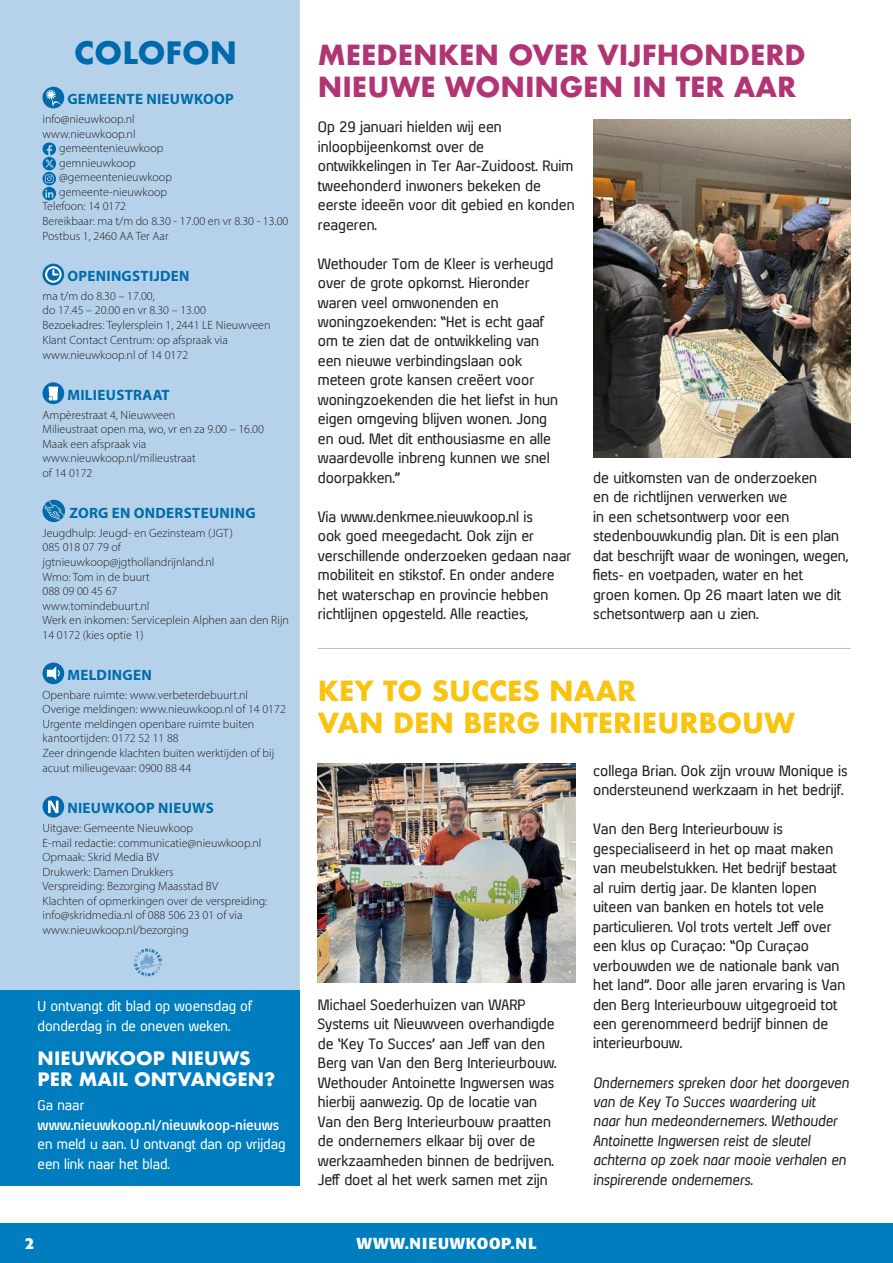
<style>
.page{position:relative;width:893px;height:1263px;background:#fff}
.page>*{position:absolute;margin:0;border:0;box-sizing:border-box;transform-origin:0 0}
.t1{font:700 30px "Futura";color:#006aad}
.t2{font:700 27px/32.4px "Futura";color:#b13574}
.t3{font:700 27px/32.4px "Futura";color:#f9c40f}
.t4{font:700 18px/21px "Futura";color:#fff}
.t5{font:700 15.75px "Formata";letter-spacing:.05em;color:#fff}
.t6{font:700 15px "Myriad Pro";letter-spacing:.02em;color:#006ca8}
.t7{font:14.25px/19.5px "Xenu";color:#231f20}
.t8{font:italic 14.25px/19.5px "Xenu";color:#231f20}
.t9{font:13.5px/19.5px "Xenu";color:#fff}
.t10{font:700 13.5px "Xenu";color:#fff}
.t11{font:300 12px/14.5px "Myriad Pro";color:#231f20}
</style>
<div class="page">
<div style="left:0;top:0;width:300px;height:994px;background:#b6d2eb"></div>
<div style="left:43px;top:87px;width:21px;height:21px;background:#006aad;border-radius:50%"></div>
<svg style="left:46px;top:90px;width:18px;height:17px"></svg>
<div style="left:43px;top:264px;width:21px;height:21px;background:#006aad;border-radius:50%"></div>
<svg style="left:45px;top:266px;width:17px;height:17px"></svg>
<div style="left:43px;top:382px;width:21px;height:22px;background:#006aad;border-radius:50%"></div>
<svg style="left:48px;top:387px;width:10px;height:14px"></svg>
<div style="left:43px;top:662px;width:21px;height:22px;background:#006aad;border-radius:50%"></div>
<svg style="left:47px;top:666px;width:13px;height:14px"></svg>
<div style="left:43px;top:796px;width:21px;height:21px;background:#006aad;border-radius:50%"></div>
<svg style="left:48px;top:801px;width:10px;height:12px"></svg>
<svg style="left:134px;top:948px;width:28px;height:28px"></svg>
<div style="left:0;top:990px;width:299px;height:195px;background:#007dbf"></div>
<svg style="left:43px;top:500px;width:22px;height:22px"></svg>
<svg style="left:42px;top:142px;width:14px;height:58px"></svg>
<img style="left:593px;top:120px;width:257px;height:337px">
<hr style="left:318px;top:648px;width:532px;height:1px;background:#bcbdc0">
<img style="left:318px;top:763px;width:257px;height:219px">
<div style="left:0;top:1224px;width:893px;height:39px;background:#007dbf"></div>
<h1 class="t1" style="left:74px;top:31px;width:164px">COLOFON</h1>
<p class="t6" style="left:67px;top:89px;width:168px">GEMEENTE NIEUWKOOP</p>
<p class="t11" style="left:43px;top:112px;width:94px">info@nieuwkoop.nl</p>
<p class="t11" style="left:43px;top:126px;width:95px">www.nieuwkoop.nl</p>
<p class="t11" style="left:59px;top:141px;width:106px">gemeentenieuwkoop</p>
<p class="t11" style="left:59px;top:155px;width:78px">gemnieuwkoop</p>
<p class="t11" style="left:59px;top:170px;width:114px">@gemeentenieuwkoop</p>
<p class="t11" style="left:59px;top:184px;width:109px">gemeente-nieuwkoop</p>
<p class="t11" style="left:43px;top:199px;width:85px">Telefoon: 14 0172</p>
<p class="t11" style="left:43px;top:213px;width:247px">Bereikbaar: ma t/m do 8.30 - 17.00 en vr 8.30 - 13.00</p>
<p class="t11" style="left:43px;top:228px;width:128px">Postbus 1, 2460 AA Ter Aar</p>
<p class="t6" style="left:67px;top:266px;width:124px">OPENINGSTIJDEN</p>
<p class="t11" style="left:43px;top:288px;width:229px">ma t/m do 8.30 – 17.00,<br>do 17.45 – 20.00 en vr 8.30 – 13.00<br>Bezoekadres: Teylersplein 1, 2441 LE Nieuwveen Klant Contact Centrum: op afspraak via www.nieuwkoop.nl of 14 0172</p>
<p class="t6" style="left:67px;top:385px;width:104px">MILIEUSTRAAT</p>
<p class="t11" style="left:43px;top:407px;width:223px">Ampèrestraat 4, Nieuwveen<br>Milieustraat open ma, wo, vr en za 9.00 – 16.00<br>Maak een afspraak via www.nieuwkoop.nl/milieustraat<br>of 14 0172</p>
<p class="t6" style="left:69px;top:503px;width:188px">ZORG EN ONDERSTEUNING</p>
<p class="t11" style="left:43px;top:525px;width:248px">Jeugdhulp: Jeugd- en Gezinsteam (JGT)<br>085 018 07 79 of jgtnieuwkoop@jgthollandrijnland.nl<br>Wmo: Tom in de buurt<br>088 09 00 45 67<br>www.tomindebuurt.nl<br>Werk en inkomen: Serviceplein Alphen aan den Rijn<br>14 0172 (kies optie 1)</p>
<p class="t6" style="left:67px;top:665px;width:86px">MELDINGEN</p>
<p class="t11" style="left:43px;top:687px;width:245px">Openbare ruimte: www.verbeterdebuurt.nl Overige meldingen: www.nieuwkoop.nl of 14 0172<br>Urgente meldingen openbare ruimte buiten kantoortijden: 0172 52 11 88<br>Zeer dringende klachten buiten werktijden of bij acuut milieugevaar: 0900 88 44</p>
<p class="t6" style="left:67px;top:798px;width:148px">NIEUWKOOP NIEUWS</p>
<p class="t11" style="left:43px;top:821px;width:226px">Uitgave: Gemeente Nieuwkoop<br>E-mail redactie: communicatie@nieuwkoop.nl Opmaak: Skrid Media BV<br>Drukwerk: Damen Drukkers<br>Verspreiding: Bezorging Maasstad BV<br>Klachten of opmerkingen over de verspreiding: info@skridmedia.nl of 088 506 23 01 of via www.nieuwkoop.nl/bezorging</p>
<p class="t9" style="left:38px;top:996px;width:216px">U ontvangt dit blad op woensdag of donderdag in de oneven weken.</p>
<p class="t4" style="left:38px;top:1048px;width:239px">NIEUWKOOP NIEUWS<br>PER MAIL ONTVANGEN?</p>
<p class="t9" style="left:38px;top:1095px;width:48px">Ga naar</p>
<p class="t10" style="left:38px;top:1116px;width:243px">www.nieuwkoop.nl/nieuwkoop-nieuws</p>
<p class="t9" style="left:38px;top:1134px;width:249px">en meld u aan. U ontvangt dan op vrijdag een link naar het blad.</p>
<h2 class="t2" style="left:318px;top:39px;width:489px">MEEDENKEN OVER VIJFHONDERD<br>NIEUWE WONINGEN IN TER AAR</h2>
<p class="t7" style="left:318px;top:117px;width:258px">Op 29 januari hielden wij een inloopbijeenkomst over de ontwikkelingen in Ter Aar-Zuidoost. Ruim tweehonderd inwoners bekeken de eerste ideeën voor dit gebied en konden reageren.</p>
<p class="t7" style="left:318px;top:253px;width:242px">Wethouder Tom de Kleer is verheugd over de grote opkomst. Hieronder waren veel omwonenden en woningzoekenden: “Het is echt gaaf om te zien dat de ontwikkeling van een nieuwe verbindingslaan ook meteen grote kansen creëert voor woningzoekenden die het liefst in hun eigen omgeving blijven wonen. Jong en oud. Met dit enthousiasme en alle waardevolle inbreng kunnen we snel doorpakken.”</p>
<p class="t7" style="left:318px;top:507px;width:255px">Via www.denkmee.nieuwkoop.nl is<br>ook goed meegedacht. Ook zijn er verschillende onderzoeken gedaan naar mobiliteit en stikstof. En onder andere het waterschap en provincie hebben richtlijnen opgesteld. Alle reacties,</p>
<p class="t7" style="left:593px;top:468px;width:257px">de uitkomsten van de onderzoeken<br>en de richtlijnen verwerken we<br>in een schetsontwerp voor een stedenbouwkundig plan. Dit is een plan dat beschrijft waar de woningen, wegen, fiets- en voetpaden, water en het<br>groen komen. Op 26 maart laten we dit schetsontwerp aan u zien.</p>
<h2 class="t3" style="left:318px;top:674px;width:479px">KEY TO SUCCES NAAR<br>VAN DEN BERG INTERIEURBOUW</h2>
<p class="t7" style="left:318px;top:994px;width:240px">Michael Soederhuizen van WARP Systems uit Nieuwveen overhandigde de ‘Key To Succes’ aan Jeff van den Berg van Van den Berg Interieurbouw.<br>Wethouder Antoinette Ingwersen was hierbij aanwezig. Op de locatie van Van den Berg Interieurbouw praatten de ondernemers elkaar bij over de werkzaamheden binnen de bedrijven.<br>Jeff doet al het werk samen met zijn</p>
<p class="t7" style="left:593px;top:760px;width:256px">collega Brian. Ook zijn vrouw Monique is ondersteunend werkzaam in het bedrijf.</p>
<p class="t7" style="left:593px;top:819px;width:254px">Van den Berg Interieurbouw is gespecialiseerd in het op maat maken van meubelstukken. Het bedrijf bestaat al ruim dertig jaar. De klanten lopen uiteen van banken en hotels tot vele particulieren. Vol trots vertelt Jeff over een klus op Curaçao: “Op Curaçao verbouwden we de nationale bank van het land”. Door alle jaren ervaring is Van den Berg Interieurbouw uitgegroeid tot een gerenommeerd bedrijf binnen de interieurbouw.</p>
<p class="t8" style="left:593px;top:1072px;width:257px">Ondernemers spreken door het doorgeven van de Key To Succes waardering uit<br>naar hun medeondernemers. Wethouder Antoinette Ingwersen reist de sleutel achterna op zoek naar mooie verhalen en inspirerende ondernemers.</p>
<p class="t5" style="left:25px;top:1233px;width:11px">2</p>
<p class="t5" style="left:356px;top:1233px;width:182px">WWW.NIEUWKOOP.NL</p>
</div>
